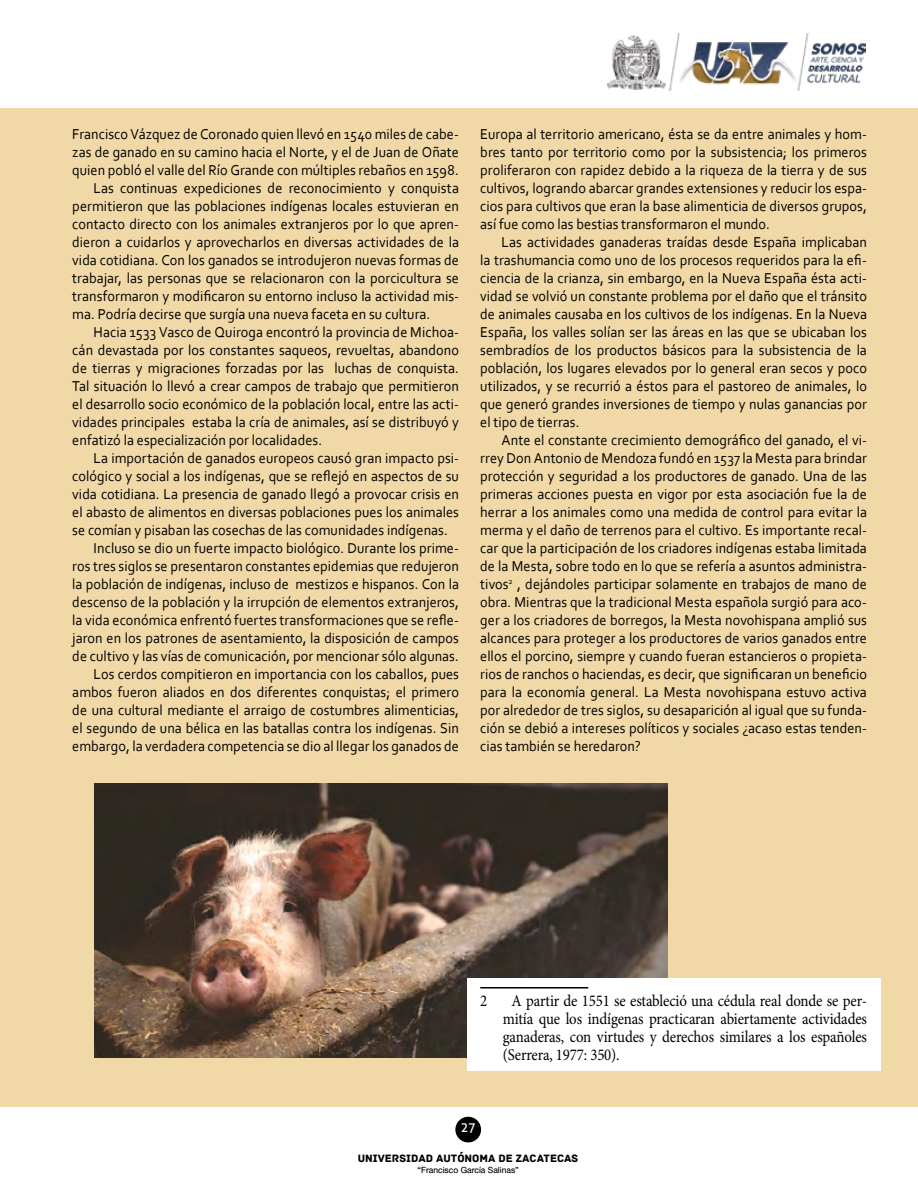
<style>
.page{position:relative;width:918px;height:1188px;background:#fff}
.page>*{position:absolute;margin:0;border:0;box-sizing:border-box;transform-origin:0 0}
.t1{font:16.5px/18px "Minion Pro";letter-spacing:-.01em;color:#000;text-align:justify;scale:.9 1}
.t2{font:15px/18px "Corbel";letter-spacing:.005em;color:#000;text-align:justify;scale:.95 1}
.t3{font:13.5px "Aller";color:#fff;scale:.95 1}
.t4{font:11.25px "Archive";color:#000}
.t5{font:8.55px "Alte Haas Grotesk";color:#000}
</style>
<div class="page">
<div style="left:455px;top:1117px;width:26px;height:25px;background:#000;border-radius:50%"></div>
<img style="left:608px;top:34px;width:258px;height:56px">
<div style="left:0;top:108px;width:918px;height:999px;background:#f1d8a7"></div>
<img style="left:94px;top:783px;width:573px;height:275px">
<div style="left:467px;top:978px;width:414px;height:93px;background:#fff"></div>
<hr style="left:480px;top:987px;width:108px;height:2px;background:#000">
<p class="t2" style="left:72px;top:124px;width:409px">Francisco Vázquez de Coronado quien llevó en 1540 miles de cabe-</p>
<p class="t2" style="left:72px;top:142px;width:409px">zas de ganado en su camino hacia el Norte, y el de Juan de Oñate</p>
<p class="t2" style="left:72px;top:160px;width:409px">quien pobló el valle del Río Grande con múltiples rebaños en 1598.</p>
<p class="t2" style="left:94px;top:178px;width:386px">Las continuas expediciones de reconocimiento y conquista</p>
<p class="t2" style="left:72px;top:196px;width:409px">permitieron que las poblaciones indígenas locales estuvieran en</p>
<p class="t2" style="left:72px;top:214px;width:409px">contacto directo con los animales extranjeros por lo que apren-</p>
<p class="t2" style="left:72px;top:232px;width:409px">dieron a cuidarlos y aprovecharlos en diversas actividades de la</p>
<p class="t2" style="left:72px;top:250px;width:409px">vida cotidiana. Con los ganados se introdujeron nuevas formas de</p>
<p class="t2" style="left:72px;top:268px;width:409px">trabajar, las personas que se relacionaron con la porcicultura se</p>
<p class="t2" style="left:72px;top:286px;width:409px">transformaron y modificaron su entorno incluso la actividad mis-</p>
<p class="t2" style="left:72px;top:304px;width:378px">ma. Podría decirse que surgía una nueva faceta en su cultura.</p>
<p class="t2" style="left:94px;top:322px;width:386px">Hacia 1533 Vasco de Quiroga encontró la provincia de Michoa-</p>
<p class="t2" style="left:72px;top:340px;width:409px">cán devastada por los constantes saqueos, revueltas, abandono</p>
<p class="t2" style="left:72px;top:358px;width:409px">de tierras y migraciones forzadas por las luchas de conquista.</p>
<p class="t2" style="left:72px;top:376px;width:409px">Tal situación lo llevó a crear campos de trabajo que permitieron</p>
<p class="t2" style="left:72px;top:394px;width:409px">el desarrollo socio económico de la población local, entre las acti-</p>
<p class="t2" style="left:72px;top:412px;width:409px">vidades principales estaba la cría de animales, así se distribuyó y</p>
<p class="t2" style="left:72px;top:430px;width:265px">enfatizó la especialización por localidades.</p>
<p class="t2" style="left:94px;top:448px;width:386px">La importación de ganados europeos causó gran impacto psi-</p>
<p class="t2" style="left:72px;top:466px;width:409px">cológico y social a los indígenas, que se reflejó en aspectos de su</p>
<p class="t2" style="left:72px;top:484px;width:409px">vida cotidiana. La presencia de ganado llegó a provocar crisis en</p>
<p class="t2" style="left:72px;top:502px;width:409px">el abasto de alimentos en diversas poblaciones pues los animales</p>
<p class="t2" style="left:72px;top:520px;width:397px">se comían y pisaban las cosechas de las comunidades indígenas.</p>
<p class="t2" style="left:94px;top:538px;width:386px">Incluso se dio un fuerte impacto biológico. Durante los prime-</p>
<p class="t2" style="left:72px;top:556px;width:409px">ros tres siglos se presentaron constantes epidemias que redujeron</p>
<p class="t2" style="left:72px;top:574px;width:409px">la población de indígenas, incluso de mestizos e hispanos. Con la</p>
<p class="t2" style="left:72px;top:592px;width:409px">descenso de la población y la irrupción de elementos extranjeros,</p>
<p class="t2" style="left:72px;top:610px;width:409px">la vida económica enfrentó fuertes transformaciones que se refle-</p>
<p class="t2" style="left:72px;top:628px;width:409px">jaron en los patrones de asentamiento, la disposición de campos</p>
<p class="t2" style="left:72px;top:646px;width:409px">de cultivo y las vías de comunicación, por mencionar sólo algunas.</p>
<p class="t2" style="left:94px;top:664px;width:386px">Los cerdos compitieron en importancia con los caballos, pues</p>
<p class="t2" style="left:72px;top:682px;width:409px">ambos fueron aliados en dos diferentes conquistas; el primero</p>
<p class="t2" style="left:72px;top:700px;width:409px">de una cultural mediante el arraigo de costumbres alimenticias,</p>
<p class="t2" style="left:72px;top:718px;width:409px">el segundo de una bélica en las batallas contra los indígenas. Sin</p>
<p class="t2" style="left:72px;top:736px;width:409px">embargo, la verdadera competencia se dio al llegar los ganados de</p>
<p class="t2" style="left:480px;top:124px;width:409px">Europa al territorio americano, ésta se da entre animales y hom&shy;bres tanto por territorio como por la subsistencia; los primeros proliferaron con rapidez debido a la riqueza de la tierra y de sus cultivos, logrando abarcar grandes extensiones y reducir los espa&shy;cios para cultivos que eran la base alimenticia de diversos grupos, así fue como las bestias transformaron el mundo.</p>
<p class="t2" style="left:480px;top:232px;width:409px;text-indent:21px">Las actividades ganaderas traídas desde España implicaban la trashumancia como uno de los procesos requeridos para la efi&shy;ciencia de la crianza, sin embargo, en la Nueva España ésta acti&shy;vidad se volvió un constante problema por el daño que el tránsito de animales causaba en los cultivos de los indígenas. En la Nueva España, los valles solían ser las áreas en las que se ubicaban los sembradíos de los productos básicos para la subsistencia de la población, los lugares elevados por lo general eran secos y poco utilizados, y se recurrió a éstos para el pastoreo de animales, lo que generó grandes inversiones de tiempo y nulas ganancias por el tipo de tierras.</p>
<p class="t2" style="left:480px;top:430px;width:409px;text-indent:21px">Ante el constante crecimiento demográfico del ganado, el vi&shy;rrey Don Antonio de Mendoza fundó en 1537 la Mesta para brindar protección y seguridad a los productores de ganado. Una de las primeras acciones puesta en vigor por esta asociación fue la de herrar a los animales como una medida de control para evitar la merma y el daño de terrenos para el cultivo. Es importante recal&shy;car que la participación de los criadores indígenas estaba limitada de la Mesta, sobre todo en lo que se refería a asuntos administra&shy;tivos<sup>2</sup> , dejándoles participar solamente en trabajos de mano de obra. Mientras que la tradicional Mesta española surgió para aco&shy;ger a los criadores de borregos, la Mesta novohispana amplió sus alcances para proteger a los productores de varios ganados entre ellos el porcino, siempre y cuando fueran estancieros o propieta&shy;rios de ranchos o haciendas, es decir, que significaran un beneficio para la economía general. La Mesta novohispana estuvo activa por alrededor de tres siglos, su desaparición al igual que su funda&shy;ción se debió a intereses políticos y sociales ¿acaso estas tenden&shy;cias también se heredaron?</p>
<p class="t1" style="left:480px;top:992px;width:9px">2</p>
<p class="t1" style="left:503px;top:992px;width:406px;text-indent:9px">A partir de 1551 se estableció una cédula real donde se per&shy;mitía que los indígenas practicaran abiertamente actividades ganaderas, con virtudes y derechos similares a los españoles (Serrera, 1977: 350).</p>
<p class="t3" style="left:461px;top:1119px;width:17px">27</p>
<p class="t4" style="left:358px;top:1152px;width:222px">UNIVERSIDAD AUTÓNOMA DE ZACATECAS</p>
<p class="t5" style="left:417px;top:1165px;width:103px">“Francisco García Salinas”</p>
</div>
